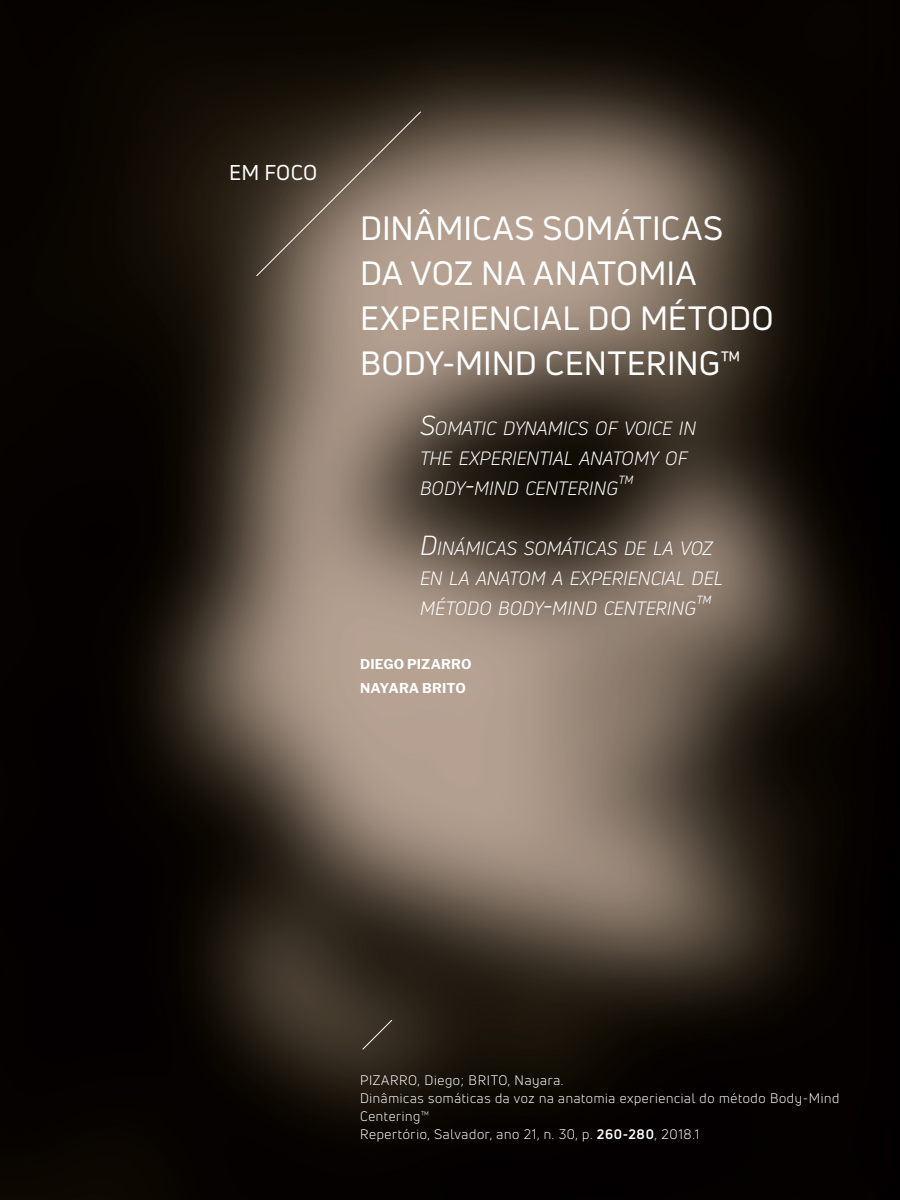
<style>
.page{position:relative;width:900px;height:1200px;background:#fff}
.page>*{position:absolute;margin:0;border:0;box-sizing:border-box;transform-origin:0 0}
.t1{font:33px/45px "Uni Neue";letter-spacing:.005em;color:#fff}
.t2{font:21px "Uni Neue";letter-spacing:.005em;color:#fff}
.t3{font:italic 18.9px/30px "Uni Neue";letter-spacing:-.005em;color:#fff}
.t4{font:13.5px/18px "Uni Neue";letter-spacing:.05em;color:#fff}
.t5{font:700 13.5px/24px "Libre Franklin";letter-spacing:.005em;color:#fff}
.s1{font-size:27px}
.s2{font-weight:700}
</style>
<div class="page">
<img style="left:0;top:0;width:900px;height:1200px">
<svg style="left:256px;top:111px;width:165px;height:165px;background:#675a4d"></svg>
<svg style="left:362px;top:1020px;width:30px;height:30px"></svg>
<h2 class="t2" style="left:229px;top:159px;width:90px">EM FOCO</h2>
<h1 class="t1" style="left:360px;top:205px;width:415px">DINÂMICAS SOMÁTICAS<br>DA VOZ NA ANATOMIA<br>EXPERIENCIAL DO MÉTODO<br>BODY-MIND CENTERING™</h1>
<h3 class="t3" style="left:420px;top:413px;width:278px"><span class="s1">S</span>OMATIC DYNAMICS OF VOICE IN<br>THE EXPERIENTIAL ANATOMY OF<br>BODY<span class="s1">-</span>MIND CENTERING<span class="s1">™</span></h3>
<h3 class="t3" style="left:420px;top:533px;width:304px"><span class="s1">D</span>INÁMICAS SOMÁTICAS DE LA VOZ<br>EN LA ANATOM A EXPERIENCIAL DEL<br>MÉTODO BODY<span class="s1">-</span>MIND CENTERING<span class="s1">™</span></h3>
<p class="t5" style="left:360px;top:652px;width:113px">DIEGO PIZARRO<br>NAYARA BRITO</p>
<p class="t4" style="left:360px;top:1071px;width:481px">PIZARRO, Diego; BRITO, Nayara.<br>Dinâmicas somáticas da voz na anatomia experiencial do método Body-Mind Centering™<br>Repertório, Salvador, ano 21, n. 30, p. <span class="s2">260-280</span>, 2018.1</p>
</div>
